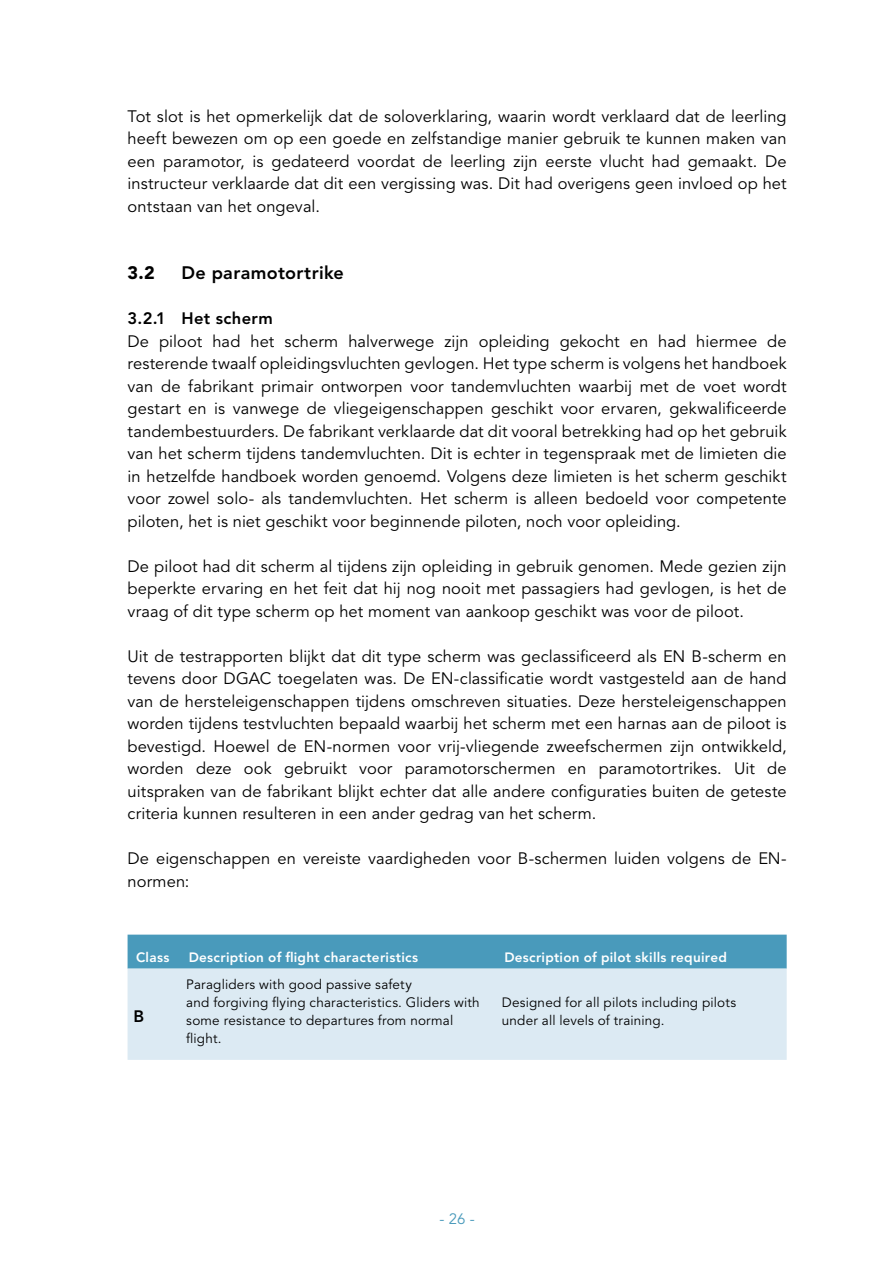
<style>
.page{position:relative;width:893px;height:1263px;background:#fff}
.page>*{position:absolute;margin:0;border:0;box-sizing:border-box;transform-origin:0 0}
.t1{font:800 18px "Avenir LT Std";letter-spacing:.015em;color:#000}
.t2{font:900 18px "Avenir LT Std";color:#000}
.t3{font:16.5px/22.5px "Avenir LT Std";letter-spacing:.005em;color:#000;text-align:justify}
.t4{font:800 16.5px "Avenir LT Std";letter-spacing:.025em;color:#000}
.t5{font:15px "Avenir LT Std";color:#499abb}
.t6{font:13.5px/18px "Avenir LT Std";letter-spacing:.015em;color:#000}
.t7{font:800 13.5px "Avenir LT Std";letter-spacing:.02em;color:#fff}
</style>
<div class="page">
<div style="left:128px;top:935px;width:659px;height:34px;background:#499abb"></div>
<div style="left:128px;top:969px;width:659px;height:91px;background:#dceaf3"></div>
<p class="t3" style="left:128px;top:105px;width:661px">Tot slot is het opmerkelijk dat de soloverklaring, waarin wordt verklaard dat de leerling heeft bewezen om op een goede en zelfstandige manier gebruik te kunnen maken van een paramotor, is gedateerd voordat de leerling zijn eerste vlucht had gemaakt. De instructeur verklaarde dat dit een vergissing was. Dit had overigens geen invloed op het ontstaan van het ongeval.</p>
<p class="t2" style="left:128px;top:262px;width:29px">3.2</p>
<p class="t1" style="left:182px;top:262px;width:164px">De paramotortrike</p>
<p class="t4" style="left:128px;top:309px;width:147px">3.2.1 Het scherm</p>
<p class="t3" style="left:128px;top:330px;width:661px">De piloot had het scherm halverwege zijn opleiding gekocht en had hiermee de resterende twaalf opleidingsvluchten gevlogen. Het type scherm is volgens het handboek van de fabrikant primair ontworpen voor tandemvluchten waarbij met de voet wordt gestart en is vanwege de vliegeigenschappen geschikt voor ervaren, gekwalificeerde tandembestuurders. De fabrikant verklaarde dat dit vooral betrekking had op het gebruik van het scherm tijdens tandemvluchten. Dit is echter in tegenspraak met de limieten die in hetzelfde handboek worden genoemd. Volgens deze limieten is het scherm geschikt voor zowel solo- als tandemvluchten. Het scherm is alleen bedoeld voor competente piloten, het is niet geschikt voor beginnende piloten, noch voor opleiding.</p>
<p class="t3" style="left:128px;top:555px;width:661px">De piloot had dit scherm al tijdens zijn opleiding in gebruik genomen. Mede gezien zijn beperkte ervaring en het feit dat hij nog nooit met passagiers had gevlogen, is het de vraag of dit type scherm op het moment van aankoop geschikt was voor de piloot.</p>
<p class="t3" style="left:128px;top:645px;width:661px">Uit de testrapporten blijkt dat dit type scherm was geclassificeerd als EN B-scherm en tevens door DGAC toegelaten was. De EN-classificatie wordt vastgesteld aan de hand van de hersteleigenschappen tijdens omschreven situaties. Deze hersteleigenschappen worden tijdens testvluchten bepaald waarbij het scherm met een harnas aan de piloot is bevestigd. Hoewel de EN-normen voor vrij-vliegende zweefschermen zijn ontwikkeld, worden deze ook gebruikt voor paramotorschermen en paramotortrikes. Uit de uitspraken van de fabrikant blijkt echter dat alle andere configuraties buiten de geteste criteria kunnen resulteren in een ander gedrag van het scherm.</p>
<p class="t3" style="left:128px;top:848px;width:661px">De eigenschappen en vereiste vaardigheden voor B-schermen luiden volgens de EN&shy;normen:</p>
<p class="t7" style="left:136px;top:949px;width:35px">Class</p>
<p class="t7" style="left:189px;top:949px;width:231px">Description of flight characteristics</p>
<p class="t7" style="left:504px;top:949px;width:224px">Description of pilot skills required</p>
<p class="t4" style="left:134px;top:1006px;width:12px">B</p>
<p class="t6" style="left:186px;top:976px;width:295px">Paragliders with good passive safety<br>and forgiving flying characteristics. Gliders with some resistance to departures from normal flight.</p>
<p class="t6" style="left:502px;top:994px;width:236px">Designed for all pilots including pilots under all levels of training.</p>
<p class="t5" style="left:439px;top:1210px;width:37px">- 26 -</p>
</div>
